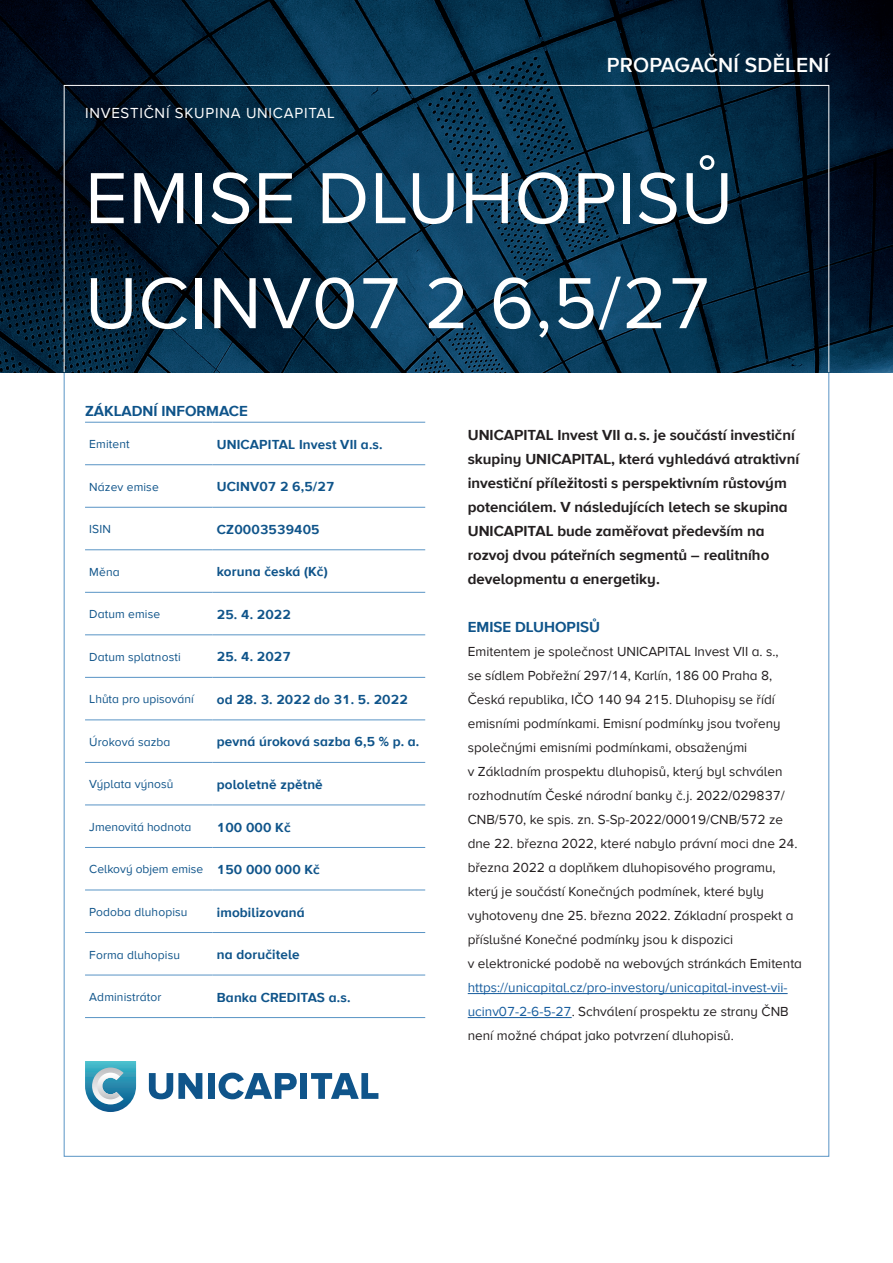
<style>
.page{position:relative;width:893px;height:1263px;background:#fff}
.page>*{position:absolute;margin:0;border:0;box-sizing:border-box;transform-origin:0 0}
.zakladni_text_9b{font:75px/105px "Proxima Nova A";letter-spacing:.01em;color:#fff}
.zakladni_text_9b-2{font:600 21px "Proxima Nova A";letter-spacing:.01em;color:#fff}
.zakladni_text_9b-3{font:700 15px/24px "Proxima Nova A";color:#231f20}
.zakladni_text_9b-4{font:700 15px "Proxima Nova A";color:#0f548a}
.zakladni_text_9b-5{font:15px "Proxima Nova A";letter-spacing:.05em;color:#fff}
.zakladni_text_9b-6{font:13.5px/24px "Proxima Nova A";color:#231f20}
.zakladni_text_9b-7{font:700 13.5px "Proxima Nova A";letter-spacing:.01em;color:#0f548a}
.zakladni_text_9b-8{font:12px "Proxima Nova A";letter-spacing:.01em;color:#0f548a}
.s1{color:#175d9e}
</style>
<div class="page">
<img style="left:0;top:0;width:893px;height:372px">
<hr style="left:85px;top:422px;width:128px;height:1px;background:#5994c5">
<hr style="left:213px;top:422px;width:212px;height:1px;background:#5994c5">
<hr style="left:85px;top:464px;width:128px;height:1px;background:#5994c5">
<hr style="left:213px;top:464px;width:212px;height:1px;background:#5994c5">
<hr style="left:85px;top:507px;width:128px;height:1px;background:#5994c5">
<hr style="left:213px;top:507px;width:212px;height:1px;background:#5994c5">
<hr style="left:85px;top:592px;width:128px;height:1px;background:#5994c5">
<hr style="left:213px;top:592px;width:212px;height:1px;background:#5994c5">
<hr style="left:85px;top:634px;width:128px;height:1px;background:#5994c5">
<hr style="left:213px;top:634px;width:212px;height:1px;background:#5994c5">
<hr style="left:85px;top:677px;width:128px;height:1px;background:#5994c5">
<hr style="left:213px;top:677px;width:212px;height:1px;background:#5994c5">
<hr style="left:85px;top:549px;width:128px;height:1px;background:#5994c5">
<hr style="left:213px;top:549px;width:212px;height:1px;background:#5994c5">
<hr style="left:85px;top:719px;width:128px;height:1px;background:#5994c5">
<hr style="left:213px;top:719px;width:212px;height:1px;background:#5994c5">
<hr style="left:85px;top:762px;width:128px;height:1px;background:#5994c5">
<hr style="left:213px;top:762px;width:212px;height:1px;background:#5994c5">
<hr style="left:85px;top:804px;width:128px;height:1px;background:#5994c5">
<hr style="left:213px;top:804px;width:212px;height:1px;background:#5994c5">
<hr style="left:85px;top:847px;width:128px;height:1px;background:#5994c5">
<hr style="left:213px;top:847px;width:212px;height:1px;background:#5994c5">
<hr style="left:85px;top:890px;width:128px;height:1px;background:#5994c5">
<hr style="left:213px;top:890px;width:212px;height:1px;background:#5994c5">
<hr style="left:85px;top:932px;width:128px;height:1px;background:#5994c5">
<hr style="left:213px;top:932px;width:212px;height:1px;background:#5994c5">
<hr style="left:85px;top:975px;width:128px;height:1px;background:#5994c5">
<hr style="left:213px;top:975px;width:212px;height:1px;background:#5994c5">
<hr style="left:85px;top:1017px;width:128px;height:1px;background:#5994c5">
<hr style="left:213px;top:1017px;width:212px;height:1px;background:#5994c5">
<hr style="left:468px;top:993px;width:320px;height:1px;background:#175d9e">
<hr style="left:468px;top:1017px;width:104px;height:1px;background:#175d9e">
<svg style="left:149px;top:1073px;width:53px;height:26px"></svg>
<div style="left:208px;top:1073px;width:6px;height:26px;background:#0f548a"></div>
<svg style="left:219px;top:1073px;width:78px;height:26px"></svg>
<div style="left:300px;top:1073px;width:7px;height:26px;background:#0f548a"></div>
<svg style="left:311px;top:1073px;width:67px;height:26px"></svg>
<svg style="left:85px;top:1061px;width:51px;height:51px"></svg>
<p class="zakladni_text_9b-2" style="left:607px;top:52px;width:224px">PROPAGAČNÍ SDĚLENÍ</p>
<p class="zakladni_text_9b-5" style="left:85px;top:104px;width:251px">INVESTIČNÍ SKUPINA UNICAPITAL</p>
<p class="zakladni_text_9b" style="left:85px;top:147px;width:650px">EMISE DLUHOPISŮ<br>UCINV07 2 6,5/27</p>
<p class="zakladni_text_9b-4" style="left:85px;top:402px;width:164px">ZÁKLADNÍ INFORMACE</p>
<p class="zakladni_text_9b-8" style="left:89px;top:437px;width:42px">Emitent</p>
<p class="zakladni_text_9b-7" style="left:217px;top:436px;width:167px">UNICAPITAL Invest VII a.s.</p>
<p class="zakladni_text_9b-8" style="left:89px;top:480px;width:71px">Název emise</p>
<p class="zakladni_text_9b-7" style="left:217px;top:479px;width:119px">UCINV07 2 6,5/27</p>
<p class="zakladni_text_9b-8" style="left:89px;top:522px;width:23px">ISIN</p>
<p class="zakladni_text_9b-7" style="left:217px;top:521px;width:104px">CZ0003539405</p>
<p class="zakladni_text_9b-8" style="left:89px;top:565px;width:32px">Měna</p>
<p class="zakladni_text_9b-7" style="left:217px;top:564px;width:112px">koruna česká (Kč)</p>
<p class="zakladni_text_9b-8" style="left:89px;top:607px;width:72px">Datum emise</p>
<p class="zakladni_text_9b-7" style="left:217px;top:606px;width:76px">25. 4. 2022</p>
<p class="zakladni_text_9b-8" style="left:89px;top:650px;width:93px">Datum splatnosti</p>
<p class="zakladni_text_9b-7" style="left:217px;top:649px;width:76px">25. 4. 2027</p>
<p class="zakladni_text_9b-8" style="left:89px;top:692px;width:106px">Lhůta pro upisování</p>
<p class="zakladni_text_9b-7" style="left:217px;top:691px;width:192px">od 28. 3. 2022 do 31. 5. 2022</p>
<p class="zakladni_text_9b-8" style="left:89px;top:735px;width:83px">Úroková sazba</p>
<p class="zakladni_text_9b-7" style="left:217px;top:734px;width:204px">pevná úroková sazba 6,5 % p. a.</p>
<p class="zakladni_text_9b-8" style="left:89px;top:777px;width:86px">Výplata výnosů</p>
<p class="zakladni_text_9b-7" style="left:217px;top:776px;width:107px">pololetně zpětně</p>
<p class="zakladni_text_9b-8" style="left:89px;top:820px;width:104px">Jmenovitá hodnota</p>
<p class="zakladni_text_9b-7" style="left:217px;top:819px;width:75px">100 000 Kč</p>
<p class="zakladni_text_9b-8" style="left:89px;top:862px;width:115px">Celkový objem emise</p>
<p class="zakladni_text_9b-7" style="left:217px;top:861px;width:105px">150 000 000 Kč</p>
<p class="zakladni_text_9b-8" style="left:89px;top:905px;width:100px">Podoba dluhopisu</p>
<p class="zakladni_text_9b-7" style="left:217px;top:904px;width:89px">imobilizovaná</p>
<p class="zakladni_text_9b-8" style="left:89px;top:947px;width:92px">Forma dluhopisu</p>
<p class="zakladni_text_9b-7" style="left:217px;top:946px;width:84px">na doručitele</p>
<p class="zakladni_text_9b-8" style="left:89px;top:990px;width:74px">Administrátor</p>
<p class="zakladni_text_9b-7" style="left:217px;top:989px;width:135px">Banka CREDITAS a.s.</p>
<p class="zakladni_text_9b-3" style="left:468px;top:423px;width:333px">UNICAPITAL Invest VII a. s. je součástí investiční skupiny UNICAPITAL, která vyhledává atraktivní investiční příležitosti s perspektivním růstovým potenciálem. V následujících letech se skupina UNICAPITAL bude zaměřovat především na rozvoj dvou páteřních segmentů – realitního developmentu a energetiky.</p>
<p class="zakladni_text_9b-4" style="left:468px;top:618px;width:134px">EMISE DLUHOPISŮ</p>
<p class="zakladni_text_9b-6" style="left:468px;top:640px;width:312px">Emitentem je společnost UNICAPITAL Invest VII a. s.,</p>
<p class="zakladni_text_9b-6" style="left:468px;top:664px;width:314px">se sídlem Pobřežní 297/14, Karlín, 186 00 Praha 8, Česká republika, IČO 140 94 215. Dluhopisy se řídí emisními podmínkami. Emisní podmínky jsou tvořeny společnými emisními podmínkami, obsaženými</p>
<p class="zakladni_text_9b-6" style="left:468px;top:760px;width:336px">v Základním prospektu dluhopisů, který byl schválen rozhodnutím České národní banky č.j. 2022/029837/ CNB/570, ke spis. zn. S-Sp-2022/00019/CNB/572 ze dne 22. března 2022, které nabylo právní moci dne 24. března 2022 a doplňkem dluhopisového programu, který je součástí Konečných podmínek, které byly vyhotoveny dne 25. března 2022. Základní prospekt a příslušné Konečné podmínky jsou k dispozici<br>v elektronické podobě na webových stránkách Emitenta <span class="s1">https://unicapital.cz/pro-investory/unicapital-invest-vii&shy;ucinv07-2-6-5-27</span>. Schválení prospektu ze strany ČNB není možné chápat jako potvrzení dluhopisů.</p>
</div>
